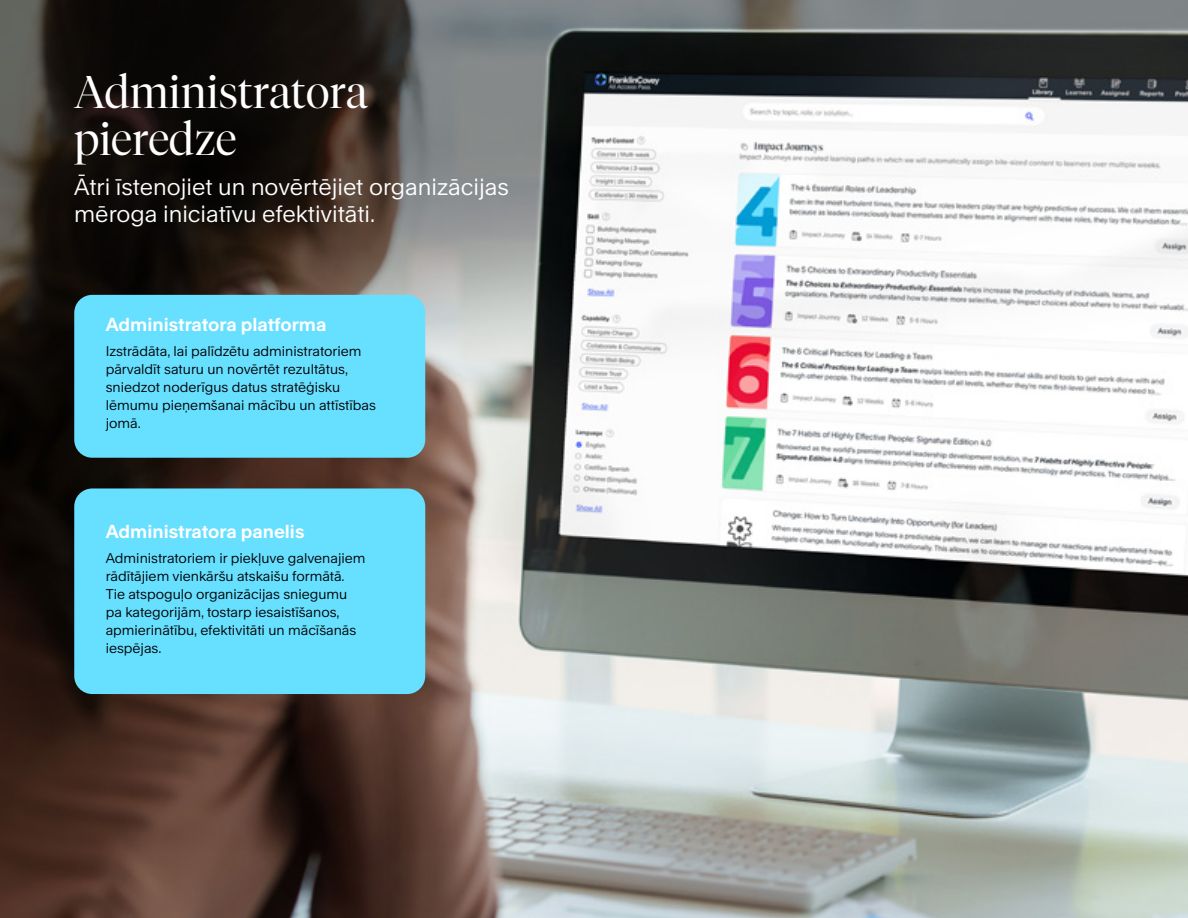
<style>
.page{position:relative;width:1188px;height:918px;background:#fff}
.page>*{position:absolute;margin:0;border:0;box-sizing:border-box;transform-origin:0 0}
.t1{font:300 45px/46.5px "Tiempos Fine";color:#fff}
.t2{font:22.5px/27px "Rand";color:#fff}
.t3{font:700 18px "Rand";color:#fff}
.t4{font:13.5px/18px "Rand";color:#000}
</style>
<div class="page">
<img style="left:0;top:0;width:1188px;height:918px">
<div style="left:74px;top:295px;width:351px;height:163px;background:#67dfff;border-radius:18px"></div>
<div style="left:74px;top:488px;width:351px;height:206px;background:#67dfff;border-radius:18px"></div>
<h1 class="t1" style="left:74px;top:69px;width:295px">Administratora pieredze</h1>
<h2 class="t2" style="left:74px;top:171px;width:436px">Ātri īstenojiet un novērtējiet organizācijas mēroga iniciatīvu efektivitāti.</h2>
<h3 class="t3" style="left:106px;top:310px;width:222px">Administratora platforma</h3>
<p class="t4" style="left:106px;top:341px;width:272px">Izstrādāta, lai palīdzētu administratoriem pārvaldīt saturu un novērtēt rezultātus, sniedzot noderīgus datus stratēģisku lēmumu pieņemšanai mācību un attīstības jomā.</p>
<h3 class="t3" style="left:106px;top:517px;width:200px">Administratora panelis</h3>
<p class="t4" style="left:106px;top:548px;width:261px">Administratoriem ir piekļuve galvenajiem rādītājiem vienkāršu atskaišu formātā.<br>Tie atspoguļo organizācijas sniegumu pa kategorijām, tostarp iesaistīšanos, apmierinātību, efektivitāti un mācīšanās iespējas.</p>
</div>
